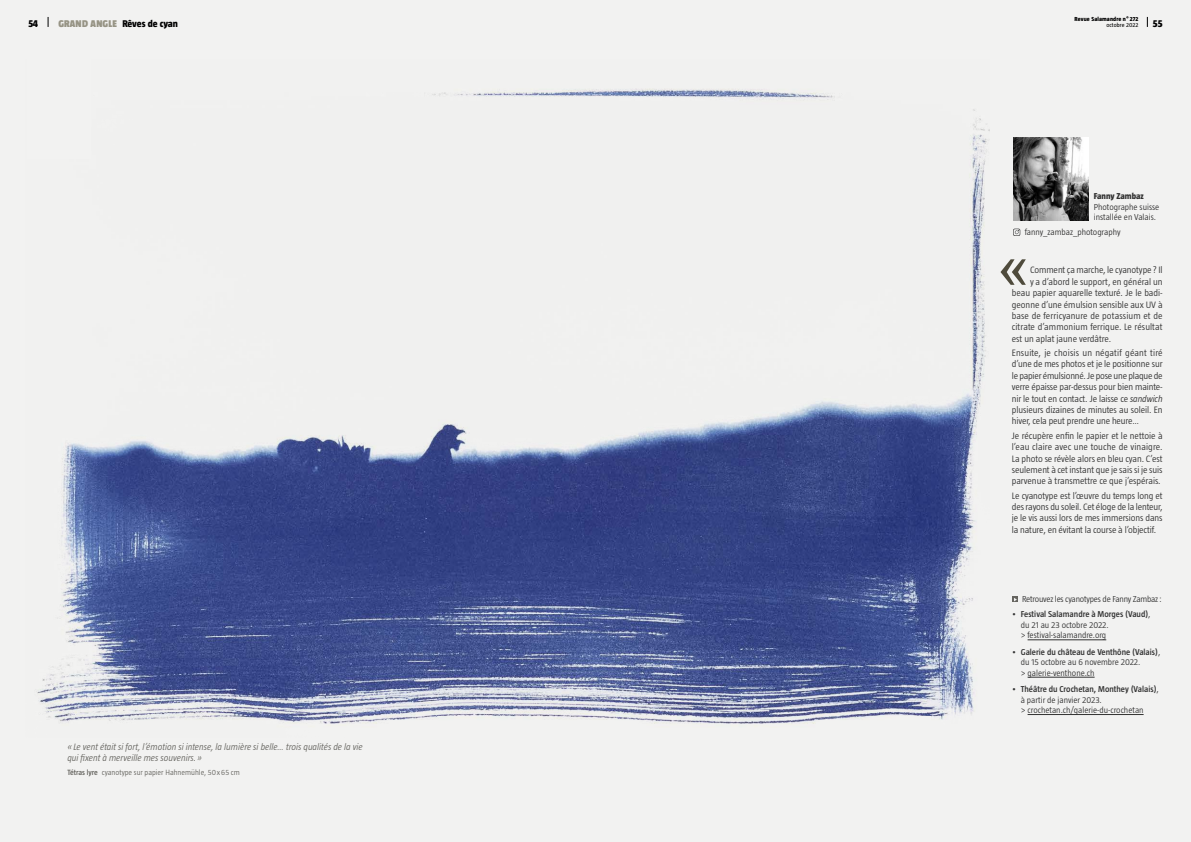
<style>
.page{position:relative;width:1191px;height:842px;background:#f2f2f1}
.page>*{position:absolute;margin:0;border:0;box-sizing:border-box;transform-origin:0 0}
.t1{font:800 10px "Taz";letter-spacing:-.005em;color:#000}
.t2{font:300 9.5px/11.4px "Taz";color:#323232;text-align:justify}
.t3{font:italic 300 9.5px/11.4px "Taz";color:#666560}
.t4{font:300 8.8px/10.6px "Taz";color:#323232}
.t5{font:300 8.8px "Taz";letter-spacing:-.02em;color:#323232}
.t6{font:800 8.8px "Taz";color:#323232}
.t7{font:300 7.8px "Taz";color:#666560}
.t8{font:800 6px "Taz";letter-spacing:.02em;color:#000}
.t9{font:6px "Taz";letter-spacing:.01em;color:#000}
.s1{font-weight:900;color:#979485}
.s2{font-style:italic}
.s3{font-weight:600}
.s4{font-weight:700;font-size:6px}
</style>
<div class="page">
<img style="left:25px;top:60px;width:964px;height:677px">
<img style="left:1013px;top:138px;width:75px;height:82px">
<svg style="left:1000px;top:259px;width:25px;height:26px"></svg>
<hr style="left:1027px;top:639px;width:79px;height:1px;background:#323232">
<hr style="left:1027px;top:677px;width:67px;height:1px;background:#323232">
<hr style="left:1027px;top:714px;width:116px;height:1px;background:#323232">
<svg style="left:1012px;top:596px;width:6px;height:6px"></svg>
<div style="left:896px;top:716px;width:34px;height:24px;background:#f2f2f1"></div>
<svg style="left:1013px;top:229px;width:7px;height:7px"></svg>
<div style="left:27px;top:60px;width:64px;height:99px;background:#f2f2f1"></div>
<p class="t8" style="left:1074px;top:16px;width:65px">Revue Salamandre n° 272</p>
<p class="t1" style="left:28px;top:18px;width:11px">54</p>
<p class="t1" style="left:58px;top:18px;width:121px"><span class="s1">GRAND ANGLE</span> Rêves de cyan</p>
<p class="t9" style="left:1106px;top:22px;width:34px">octobre 2022</p>
<p class="t1" style="left:1153px;top:18px;width:11px">55</p>
<p class="t6" style="left:1093px;top:191px;width:51px">Fanny Zambaz</p>
<p class="t4" style="left:1093px;top:201px;width:67px">Photographe suisse installée en Valais.</p>
<p class="t4" style="left:1024px;top:227px;width:97px">fanny_zambaz_photography</p>
<p class="t2" style="left:1030px;top:264px;width:134px">Comment ça marche, le cyanotype ? Il</p>
<p class="t2" style="left:1030px;top:276px;width:134px">y a d’abord le support, en général un</p>
<p class="t2" style="left:1011px;top:287px;width:152px">beau papier aquarelle texturé. Je le badi-</p>
<p class="t2" style="left:1011px;top:299px;width:152px">geonne d’une émulsion sensible aux UV à</p>
<p class="t2" style="left:1011px;top:310px;width:152px">base de ferricyanure de potassium et de</p>
<p class="t2" style="left:1011px;top:321px;width:152px">citrate d’ammonium ferrique. Le résultat</p>
<p class="t2" style="left:1011px;top:333px;width:101px">est un aplat jaune verdâtre.</p>
<p class="t2" style="left:1011px;top:347px;width:152px">Ensuite, je choisis un négatif géant tiré d’une de mes photos et je le positionne sur le papier émulsionné. Je pose une plaque de verre épaisse par-dessus pour bien mainte&shy;nir le tout en contact. Je laisse ce <span class="s2">sandwich </span>plusieurs dizaines de minutes au soleil. En hiver, cela peut prendre une heure…</p>
<p class="t2" style="left:1011px;top:430px;width:152px">Je récupère enfin le papier et le nettoie à l’eau claire avec une touche de vinaigre.<br>La photo se révèle alors en bleu cyan. C’est seulement à cet instant que je sais si je suis parvenue à transmettre ce que j’espérais.</p>
<p class="t2" style="left:1011px;top:489px;width:152px">Le cyanotype est l’œuvre du temps long et des rayons du soleil. Cet éloge de la lenteur, je le vis aussi lors de mes immersions dans la nature, en évitant la course à l’objectif.</p>
<p class="t3" style="left:67px;top:740px;width:297px">«Le vent était si fort, l’émotion si intense, la lumière si belle… trois qualités de la vie qui fixent à merveille mes souvenirs.»</p>
<p class="t7" style="left:67px;top:767px;width:174px"><span class="s3">Tétras lyre</span> cyanotype sur papier Hahnemühle, 50x65 cm</p>
<p class="t5" style="left:1022px;top:594px;width:141px">Retrouvez les cyanotypes de Fanny Zambaz:</p>
<p class="t4" style="left:1020px;top:609px;width:131px;text-indent:-9px"><span class="s4">•</span> <span class="s3">Festival Salamandre à Morges (Vaud)</span>, du 21 au 23 octobre 2022.<br>&gt; festival-salamandre.org</p>
<p class="t4" style="left:1020px;top:646px;width:141px;text-indent:-9px"><span class="s4">•</span> <span class="s3">Galerie du château de Venthône (Valais)</span>, du 15 octobre au 6 novembre 2022.<br>&gt; galerie-venthone.ch</p>
<p class="t4" style="left:1020px;top:683px;width:140px;text-indent:-9px"><span class="s4">•</span> <span class="s3">Théâtre du Crochetan, Monthey (Valais)</span>, à partir de janvier 2023.<br>&gt; crochetan.ch/galerie-du-crochetan</p>
</div>
